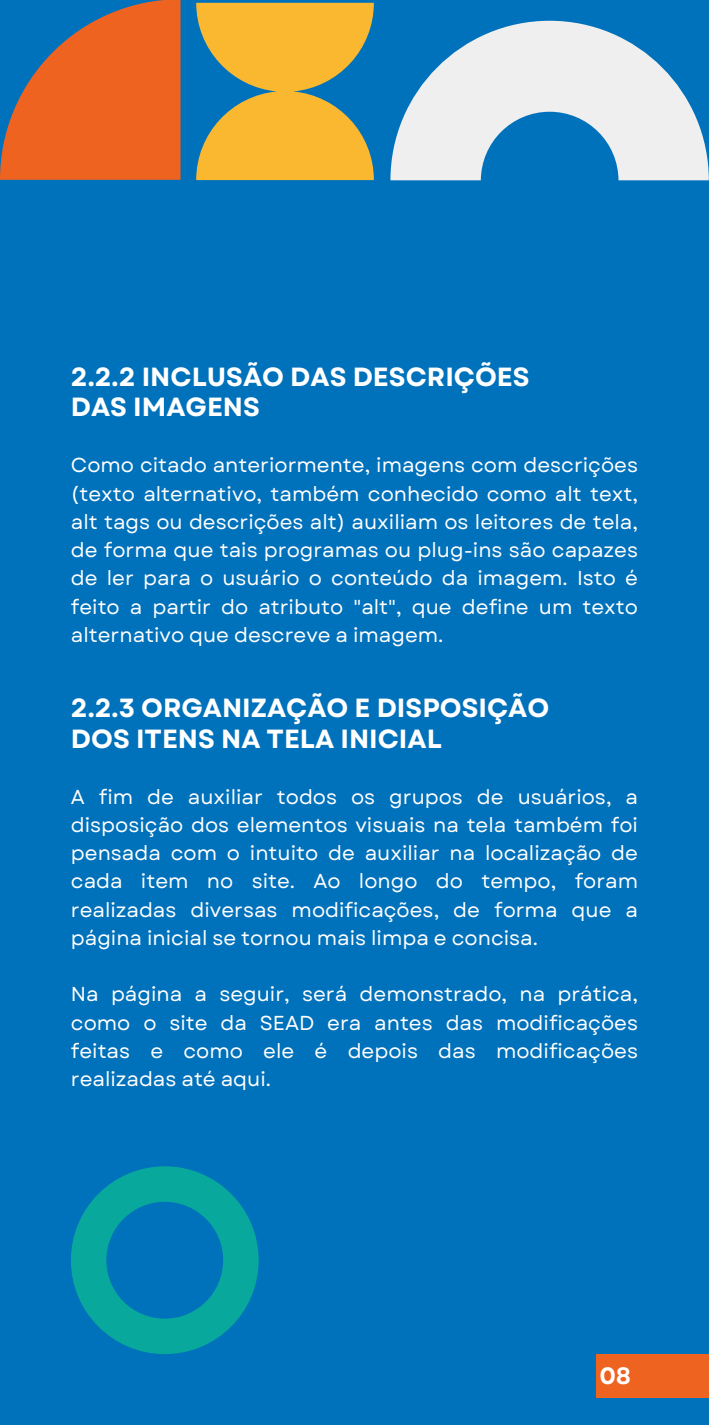
<style>
.page{position:relative;width:709px;height:1425px;background:#fff}
.page>*{position:absolute;margin:0;border:0;box-sizing:border-box;transform-origin:0 0}
.t1{font:700 26.25px/30.8px "Garet";color:#fff}
.t2{font:700 23.62px "Garet";color:#fff}
.t3{font:20.12px/28.2px "Garet";color:#fff;text-align:justify}
</style>
<div class="page">
<div style="left:0;top:0;width:709px;height:1424px;background:#0071bb"></div>
<svg style="left:196px;top:3px;width:178px;height:177px"></svg>
<svg style="left:0;top:0;width:180px;height:180px"></svg>
<svg style="left:390px;top:21px;width:319px;height:159px;fill:#efefef"></svg>
<div style="left:597px;top:1353px;width:112px;height:44px;background:#ef6320"></div>
<svg style="left:71px;top:1166px;width:188px;height:187px"></svg>
<p class="t1" style="left:71px;top:361px;width:460px">2.2.2 INCLUSÃO DAS DESCRIÇÕES<br>DAS IMAGENS</p>
<p class="t3" style="left:71px;top:451px;width:568px">Como citado anteriormente, imagens com descrições (texto alternativo, também conhecido como alt text, alt tags ou descrições alt) auxiliam os leitores de tela, de forma que tais programas ou plug-ins são capazes de ler para o usuário o conteúdo da imagem. Isto é feito a partir do atributo "alt", que define um texto alternativo que descreve a imagem.</p>
<p class="t1" style="left:71px;top:692px;width:480px">2.2.3 ORGANIZAÇÃO E DISPOSIÇÃO<br>DOS ITENS NA TELA INICIAL</p>
<p class="t3" style="left:71px;top:782px;width:568px">A fim de auxiliar todos os grupos de usuários, a disposição dos elementos visuais na tela também foi pensada com o intuito de auxiliar na localização de cada item no site. Ao longo do tempo, foram realizadas diversas modificações, de forma que a página inicial se tornou mais limpa e concisa.</p>
<p class="t3" style="left:71px;top:980px;width:569px">Na página a seguir, será demonstrado, na prática, como o site da SEAD era antes das modificações feitas e como ele é depois das modificações realizadas até aqui.</p>
<p class="t2" style="left:599px;top:1357px;width:33px">08</p>
</div>
